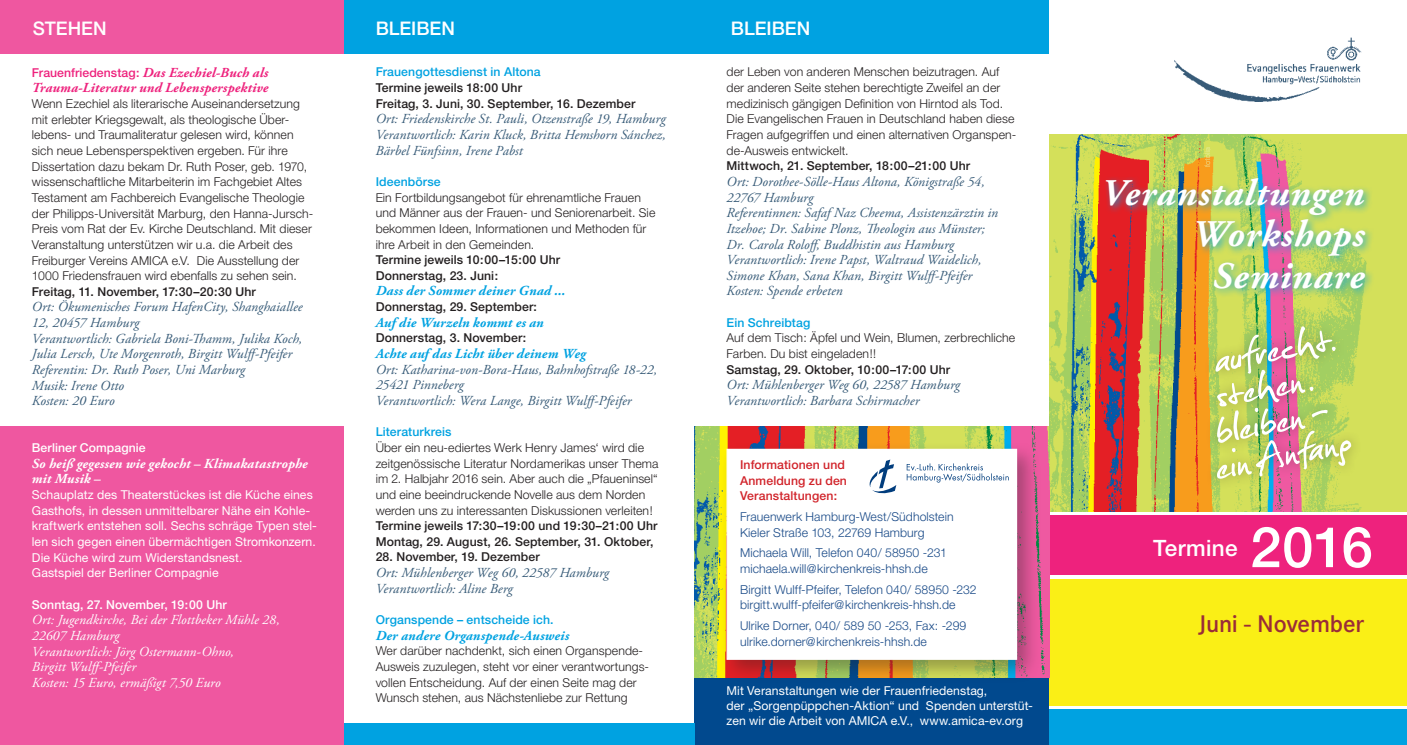
<style>
.page{position:relative;width:1407px;height:745px;background:#fff}
.page>*{position:absolute;margin:0;border:0;box-sizing:border-box;transform-origin:0 0}
.t1{font:500 56.25px "Helvetica Neue";color:#fff}
.t2{font:italic 700 37.5px/41.2px "Adobe Garamond";letter-spacing:.025em;color:#fff;text-align:right}
.t3{font:600 25px "Corporate S";letter-spacing:-.01em;color:#9a2c38}
.t4{font:500 22.5px "Helvetica Neue";letter-spacing:.015em;color:#fff}
.t5{font:500 18.75px "Helvetica Neue";color:#fff}
.t6{font:italic 13.75px/15.6px "Adobe Garamond Pro";letter-spacing:.005em;color:#365a77}
.t7{font:italic 13.75px/15.6px "Adobe Garamond Pro";letter-spacing:.005em;color:#fff}
.t8{font:italic 700 13.75px "Adobe Garamond Pro";letter-spacing:.015em;color:#00a2e1}
.t9{font:italic 700 13.75px/15.6px "Adobe Garamond Pro";letter-spacing:.015em;color:#ee227d}
.t10{font:italic 700 13.75px/15.6px "Adobe Garamond Pro";letter-spacing:.01em;color:#fff}
.t11{font:300 12.25px/15.6px "Helvetica Neue";letter-spacing:.01em;color:#231f20}
.t12{font:12.25px/15.6px "Helvetica Neue";letter-spacing:.005em;color:#fff}
.t13{font:500 12.25px/15.6px "Helvetica Neue";letter-spacing:.01em;color:#231f20}
.t14{font:300 12.25px/15.6px "Helvetica Neue";letter-spacing:.005em;color:#184987}
.t15{font:500 12.25px "Helvetica Neue";letter-spacing:.01em;color:#00a2e1}
.t16{font:500 12.25px/15.6px "Helvetica Neue";letter-spacing:.01em;color:#d1232a}
.t17{font:500 12.25px "Helvetica Neue";letter-spacing:.01em;color:#fff}
.s1{font-family:"Helvetica Neue";font-weight:500;font-style:normal;font-size:12.25px}
</style>
<div class="page">
<div style="left:694px;top:675px;width:355px;height:69px;background:#01498e"></div>
<div style="left:0;top:426px;width:344px;height:318px;background:#ef57a0"></div>
<div style="left:344px;top:723px;width:350px;height:21px;background:#00a2e1"></div>
<div style="left:344px;top:0;width:350px;height:53px;background:#00a2e1"></div>
<div style="left:694px;top:0;width:355px;height:53px;background:#00a2e1"></div>
<img style="left:1049px;top:135px;width:356px;height:376px">
<img style="left:1135px;top:149px;width:13px;height:362px">
<img style="left:1203px;top:156px;width:11px;height:355px">
<img style="left:1242px;top:136px;width:58px;height:375px">
<img style="left:1152px;top:135px;width:51px;height:376px">
<img style="left:1069px;top:135px;width:66px;height:376px">
<div style="left:1205px;top:419px;width:157px;height:70px;background:#231f20;opacity:.34"></div>
<div style="left:1205px;top:396px;width:133px;height:57px;background:#231f20;opacity:.34"></div>
<div style="left:1206px;top:358px;width:118px;height:59px;background:#231f20;opacity:.34"></div>
<div style="left:1204px;top:315px;width:142px;height:69px;background:#231f20;opacity:.34"></div>
<svg style="left:1215px;top:326px;width:136px;height:152px;background:#c1c381"></svg>
<div style="left:0;top:0;width:344px;height:53px;background:#ef57a0"></div>
<div style="left:1049px;top:709px;width:358px;height:35px;background:#00a2e1"></div>
<div style="left:1049px;top:579px;width:358px;height:126px;background:#faef16"></div>
<div style="left:1049px;top:514px;width:358px;height:60px;background:#ee227d"></div>
<img style="left:1204px;top:147px;width:6px;height:20px">
<img style="left:965px;top:426px;width:84px;height:251px">
<img style="left:818px;top:426px;width:84px;height:15px">
<img style="left:694px;top:426px;width:97px;height:251px">
<div style="left:720px;top:441px;width:321px;height:243px;background:#231f20;opacity:.36"></div>
<div style="left:726px;top:448px;width:291px;height:211px;background:#fff;border:1px solid #fff"></div>
<svg style="left:907px;top:463px;width:101px;height:19px"></svg>
<svg style="left:869px;top:459px;width:27px;height:35px"></svg>
<div style="left:1102px;top:173px;width:273px;height:125px;background:#00a2e1;opacity:.75"></div>
<img style="left:1174px;top:38px;width:187px;height:63px">
<h3 class="t5" style="left:33px;top:17px;width:75px">STEHEN</h3>
<p class="t9" style="left:32px;top:65px;width:238px"><span class="s1">Frauenfriedenstag:</span> Das Ezechiel-Buch als<br>Trauma-Literatur und Lebensperspektive</p>
<p class="t11" style="left:32px;top:95px;width:283px">Wenn Ezechiel als literarische Auseinandersetzung mit erlebter Kriegsgewalt, als theologische Über&shy;lebens- und Traumaliteratur gelesen wird, können sich neue Lebensperspektiven ergeben. Für ihre Dissertation dazu bekam Dr. Ruth Poser, geb. 1970, wissenschaftliche Mitarbeiterin im Fachgebiet Altes Testament am Fachbereich Evangelische Theologie der Philipps-Universität Marburg, den Hanna-Jursch-Preis vom Rat der Ev. Kirche Deutschland. Mit dieser Veranstaltung unterstützen wir u.a. die Arbeit des Freiburger Vereins AMICA e.V. Die Ausstellung der 1000 Friedensfrauen wird ebenfalls zu sehen sein.</p>
<p class="t13" style="left:32px;top:283px;width:225px">Freitag, 11. November, 17:30–20:30 Uhr</p>
<p class="t6" style="left:32px;top:299px;width:272px">Ort: Ökumenisches Forum HafenCity, Shanghaiallee 12, 20457 Hamburg<br>Verantwortlich: Gabriela Boni-Thamm, Julika Koch, Julia Lersch, Ute Morgenroth, Birgitt Wulff-Pfeifer Referentin: Dr. Ruth Poser, Uni Marburg<br>Musik: Irene Otto<br>Kosten: 20 Euro</p>
<p class="t17" style="left:32px;top:440px;width:115px">Berliner Compagnie</p>
<p class="t10" style="left:32px;top:455px;width:277px">So heiß gegessen wie gekocht – Klimakatastrophe mit Musik –</p>
<p class="t12" style="left:32px;top:486px;width:287px">Schauplatz des Theaterstückes ist die Küche eines Gasthofs, in dessen unmittelbarer Nähe ein Kohle&shy;kraftwerk entstehen soll. Sechs schräge Typen stel&shy;len sich gegen einen übermächtigen Stromkonzern.<br>Die Küche wird zum Widerstandsnest.<br>Gastspiel der Berliner Compagnie</p>
<p class="t17" style="left:32px;top:596px;width:196px">Sonntag, 27. November, 19:00 Uhr</p>
<p class="t7" style="left:32px;top:612px;width:249px">Ort: Jugendkirche, Bei der Flottbeker Mühle 28,<br>22607 Hamburg<br>Verantwortlich: Jörg Ostermann-Ohno,<br>Birgitt Wulff-Pfeifer<br>Kosten: 15 Euro, ermäßigt 7,50 Euro</p>
<h3 class="t5" style="left:376px;top:17px;width:81px">BLEIBEN</h3>
<h3 class="t5" style="left:731px;top:17px;width:81px">BLEIBEN</h3>
<p class="t15" style="left:376px;top:65px;width:167px">Frauengottesdienst in Altona</p>
<p class="t13" style="left:376px;top:80px;width:261px">Termine jeweils 18:00 Uhr<br>Freitag, 3. Juni, 30. September, 16. Dezember</p>
<p class="t6" style="left:376px;top:111px;width:292px;text-align:justify">Ort: Friedenskirche St. Pauli, Otzenstraße 19, Hamburg Verantwortlich: Karin Kluck, Britta Hemshorn Sánchez, Bärbel Fünfsinn, Irene Pabst</p>
<p class="t15" style="left:376px;top:174px;width:66px">Ideenbörse</p>
<p class="t11" style="left:376px;top:189px;width:281px">Ein Fortbildungsangebot für ehrenamtliche Frauen und Männer aus der Frauen- und Seniorenarbeit. Sie bekommen Ideen, Informationen und Methoden für ihre Arbeit in den Gemeinden.</p>
<p class="t13" style="left:376px;top:252px;width:186px">Termine jeweils 10:00–15:00 Uhr<br>Donnerstag, 23. Juni:</p>
<p class="t8" style="left:376px;top:283px;width:191px">Dass der Sommer deiner Gnad ...</p>
<p class="t13" style="left:376px;top:298px;width:163px">Donnerstag, 29. September:</p>
<p class="t8" style="left:376px;top:314px;width:170px">Auf die Wurzeln kommt es an</p>
<p class="t13" style="left:376px;top:330px;width:152px">Donnerstag, 3. November:</p>
<p class="t8" style="left:376px;top:345px;width:212px">Achte auf das Licht über deinem Weg</p>
<p class="t6" style="left:376px;top:361px;width:283px">Ort: Katharina-von-Bora-Haus, Bahnhofstraße 18-22,<br>25421 Pinneberg<br>Verantwortlich: Wera Lange, Birgitt Wulff-Pfeifer</p>
<p class="t15" style="left:376px;top:424px;width:77px">Literaturkreis</p>
<p class="t11" style="left:376px;top:439px;width:284px">Über ein neu-ediertes Werk Henry James‘ wird die zeitgenössische Literatur Nordamerikas unser Thema im 2. Halbjahr 2016 sein. Aber auch die „Pfaueninsel“ und eine beeindruckende Novelle aus dem Norden werden uns zu interessanten Diskussionen verleiten!</p>
<p class="t13" style="left:376px;top:517px;width:283px">Termine jeweils 17:30–19:00 und 19:30–21:00 Uhr<br>Montag, 29. August, 26. September, 31. Oktober,</p>
<p class="t13" style="left:376px;top:548px;width:166px">28. November, 19. Dezember</p>
<p class="t6" style="left:376px;top:565px;width:235px">Ort: Mühlenberger Weg 60, 22587 Hamburg<br>Verantwortlich: Aline Berg</p>
<p class="t15" style="left:376px;top:612px;width:179px">Organspende – entscheide ich.</p>
<p class="t8" style="left:376px;top:627px;width:195px">Der andere Organspende-Ausweis</p>
<p class="t11" style="left:376px;top:642px;width:275px">Wer darüber nachdenkt, sich einen Organspende-Ausweis zuzulegen, steht vor einer verantwortungs&shy;vollen Entscheidung. Auf der einen Seite mag der Wunsch stehen, aus Nächstenliebe zur Rettung</p>
<p class="t11" style="left:726px;top:64px;width:291px">der Leben von anderen Menschen beizutragen. Auf der anderen Seite stehen berechtigte Zweifel an der medizinisch gängigen Definition von Hirntod als Tod.<br>Die Evangelischen Frauen in Deutschland haben diese Fragen aufgegriffen und einen alternativen Organspen&shy;de-Ausweis entwickelt.</p>
<p class="t13" style="left:726px;top:158px;width:245px">Mittwoch, 21. September, 18:00–21:00 Uhr</p>
<p class="t6" style="left:726px;top:174px;width:273px">Ort: Dorothee-Sölle-Haus Altona, Königstraße 54, 22767 Hamburg<br>Referentinnen: Safaf Naz Cheema, Assistenzärztin in Itzehoe; Dr. Sabine Plonz, Theologin aus Münster; Dr. Carola Roloff, Buddhistin aus Hamburg Verantwortlich: Irene Papst, Waltraud Waidelich, Simone Khan, Sana Khan, Birgitt Wulff-Pfeifer Kosten: Spende erbeten</p>
<p class="t15" style="left:726px;top:315px;width:85px">Ein Schreibtag</p>
<p class="t11" style="left:726px;top:330px;width:290px">Auf dem Tisch: Äpfel und Wein, Blumen, zerbrechliche<br>Farben. Du bist eingeladen!!</p>
<p class="t13" style="left:726px;top:361px;width:225px">Samstag, 29. Oktober, 10:00–17:00 Uhr</p>
<p class="t6" style="left:726px;top:377px;width:235px">Ort: Mühlenberger Weg 60, 22587 Hamburg<br>Verantwortlich: Barbara Schirmacher</p>
<p class="t16" style="left:740px;top:456px;width:108px">Informationen und<br>Anmeldung zu den<br>Veranstaltungen:</p>
<p class="t14" style="left:740px;top:508px;width:215px">Frauenwerk Hamburg-West/Südholstein<br>Kieler Straße 103, 22769 Hamburg</p>
<p class="t14" style="left:740px;top:544px;width:208px">Michaela Will, Telefon 040/ 58950 -231 michaela.will@kirchenkreis-hhsh.de</p>
<p class="t14" style="left:740px;top:580px;width:238px">Birgitt Wulff-Pfeifer, Telefon 040/ 58950 -232 birgitt.wulff-pfeifer@kirchenkreis-hhsh.de</p>
<p class="t14" style="left:740px;top:617px;width:228px">Ulrike Dorner, 040/ 589 50 -253, Fax: -299 ulrike.dorner@kirchenkreis-hhsh.de</p>
<p class="t12" style="left:726px;top:682px;width:308px;line-height:15px">Mit Veranstaltungen wie der Frauenfriedenstag,<br>der „Sorgenpüppchen-Aktion“ und Spenden unterstüt&shy;zen wir die Arbeit von AMICA e.V., www.amica-ev.org</p>
<h2 class="t2" style="left:1101px;top:173px;width:265px">Veranstaltungen<br>Workshops<br>Seminare</h2>
<h3 class="t4" style="left:1153px;top:534px;width:86px">Termine</h3>
<h1 class="t1" style="left:1250px;top:513px;width:124px">2016</h1>
<h3 class="t3" style="left:1198px;top:609px;width:167px">Juni - November</h3>
</div>
